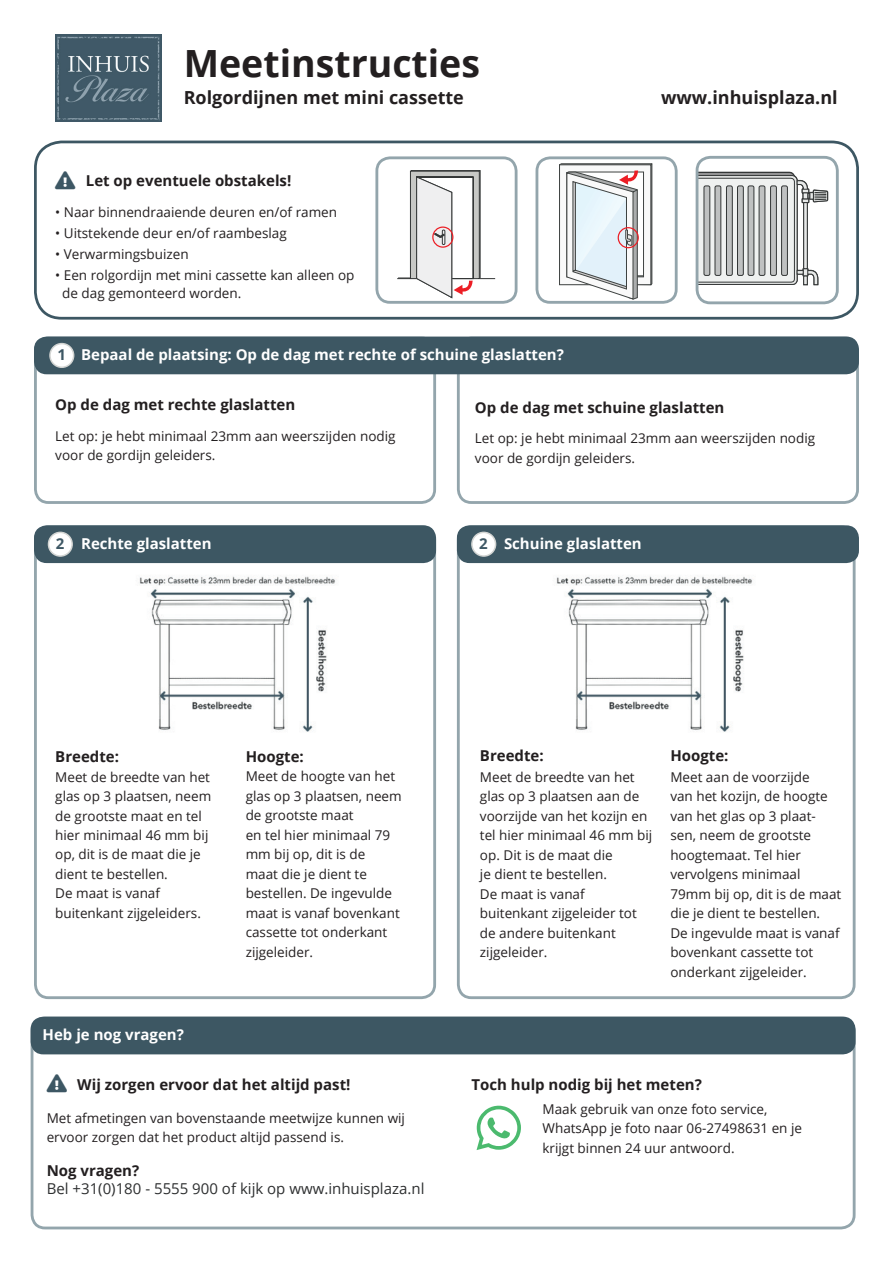
<style>
.page{position:relative;width:893px;height:1263px;background:#fff}
.page>*{position:absolute;margin:0;border:0;box-sizing:border-box;transform-origin:0 0}
.t1{font:700 37.5px "Open Sans";color:#231f20}
.t2{font:700 18px "Open Sans";color:#231f20}
.t3{font:700 15px "Open Sans";color:#231f20}
.t4{font:700 15px "Open Sans";color:#fff}
.t5{font:15px "Open Sans";color:#2d2f30}
.t6{font:700 15px "Open Sans";color:#3d5764}
.t7{font:13.5px/19.5px "Open Sans";color:#231f20}
.s1{color:#3d5764}
</style>
<div class="page">
<div style="left:457px;top:525px;width:398px;height:474px;border:3px solid #93a5ac;border-radius:13px"></div>
<div style="left:34px;top:525px;width:402px;height:474px;border:3px solid #93a5ac;border-radius:13px"></div>
<div style="left:34px;top:337px;width:402px;height:167px;border:3px solid #93a5ac;border-radius:13px"></div>
<div style="left:457px;top:337px;width:402px;height:167px;border:3px solid #93a5ac;border-radius:13px"></div>
<div style="left:34px;top:141px;width:825px;height:179px;border:3px solid #3d5763;border-radius:26px"></div>
<svg style="left:697px;top:171px;width:132px;height:127px"></svg>
<div style="left:696px;top:156px;width:143px;height:148px;border:3px solid #93a5ac;border-radius:13px"></div>
<svg style="left:559px;top:163px;width:93px;height:137px"></svg>
<div style="left:618px;top:227px;width:21px;height:21px;border:1px solid #ec1e25;border-radius:50%"></div>
<div style="left:535px;top:156px;width:143px;height:148px;border:3px solid #93a5ac;border-radius:13px"></div>
<div style="left:34px;top:337px;width:825px;height:37px;background:#3d5763;border-radius:13px"></div>
<div style="left:34px;top:525px;width:402px;height:38px;background:#3d5763;border-radius:13px"></div>
<div style="left:457px;top:525px;width:402px;height:38px;background:#3d5763;border-radius:13px"></div>
<svg style="left:397px;top:170px;width:99px;height:128px"></svg>
<div style="left:432px;top:226px;width:21px;height:22px;border:1px solid #ec1e25;border-radius:50%"></div>
<div style="left:375px;top:156px;width:142px;height:148px;border:3px solid #93a5ac;border-radius:13px"></div>
<img style="left:55px;top:34px;width:107px;height:88px">
<div style="left:50px;top:344px;width:24px;height:23px;background:#fff;border-radius:50%"></div>
<div style="left:49px;top:343px;width:25px;height:25px;border:2px solid #d3d5d3;border-radius:50%"></div>
<div style="left:48px;top:532px;width:24px;height:24px;background:#fff;border-radius:50%"></div>
<div style="left:48px;top:532px;width:25px;height:25px;border:2px solid #d3d5d3;border-radius:50%"></div>
<div style="left:472px;top:532px;width:24px;height:24px;background:#fff;border-radius:50%"></div>
<div style="left:471px;top:532px;width:25px;height:25px;border:2px solid #d3d5d3;border-radius:50%"></div>
<div style="left:31px;top:1017px;width:824px;height:212px;border:3px solid #93a5ac;border-radius:13px"></div>
<div style="left:31px;top:1017px;width:824px;height:37px;background:#3d5763;border-radius:13px"></div>
<img style="left:139px;top:576px;width:197px;height:156px">
<img style="left:556px;top:576px;width:197px;height:156px">
<h1 class="t1" style="left:184px;top:37px;width:298px">Meetinstructies</h1>
<h2 class="t2" style="left:184px;top:85px;width:282px">Rolgordijnen met mini cassette</h2>
<h2 class="t2" style="left:661px;top:85px;width:178px">www.inhuisplaza.nl</h2>
<p class="t3" style="left:55px;top:170px;width:238px"><span class="s1">❑</span> Let op eventuele obstakels!</p>
<p class="t7" style="left:55px;top:202px;width:283px">• Naar binnendraaiende deuren en/of ramen</p>
<p class="t7" style="left:55px;top:223px;width:233px">• Uitstekende deur en/of raambeslag</p>
<p class="t7" style="left:55px;top:244px;width:135px">• Verwarmingsbuizen</p>
<p class="t7" style="left:62px;top:265px;width:294px;line-height:18px;text-indent:-7px">• Een rolgordijn met mini cassette kan alleen op de dag gemonteerd worden.</p>
<p class="t6" style="left:57px;top:344px;width:10px">1</p>
<p class="t4" style="left:81px;top:344px;width:484px">Bepaal de plaatsing: Op de dag met rechte of schuine glaslatten?</p>
<p class="t3" style="left:55px;top:394px;width:241px">Op de dag met rechte glaslatten</p>
<p class="t3" style="left:475px;top:397px;width:251px">Op de dag met schuine glaslatten</p>
<p class="t7" style="left:55px;top:426px;width:342px">Let op: je hebt minimaal 23mm aan weerszijden nodig voor de gordijn geleiders.</p>
<p class="t7" style="left:475px;top:428px;width:342px">Let op: je hebt minimaal 23mm aan weerszijden nodig voor de gordijn geleiders.</p>
<p class="t4" style="left:81px;top:533px;width:132px">Rechte glaslatten</p>
<p class="t4" style="left:504px;top:533px;width:139px">Schuine glaslatten</p>
<p class="t6" style="left:56px;top:533px;width:10px">2</p>
<p class="t6" style="left:479px;top:533px;width:10px">2</p>
<p class="t3" style="left:55px;top:746px;width:65px">Breedte:</p>
<p class="t3" style="left:246px;top:746px;width:60px">Hoogte:</p>
<p class="t3" style="left:480px;top:745px;width:65px">Breedte:</p>
<p class="t3" style="left:670px;top:745px;width:60px">Hoogte:</p>
<p class="t7" style="left:246px;top:766px;width:158px">Meet de hoogte van het glas op 3 plaatsen, neem de grootste maat<br>en tel hier minimaal 79 mm bij op, dit is de<br>maat die je dient te bestellen. De ingevulde maat is vanaf bovenkant cassette tot onderkant zijgeleider.</p>
<p class="t7" style="left:670px;top:767px;width:172px">Meet aan de voorzijde<br>van het kozijn, de hoogte van het glas op 3 plaat&shy;sen, neem de grootste hoogtemaat. Tel hier vervolgens minimaal<br>79mm bij op, dit is de maat die je dient te bestellen.<br>De ingevulde maat is vanaf bovenkant cassette tot onderkant zijgeleider.</p>
<p class="t7" style="left:55px;top:766px;width:158px">Meet de breedte van het glas op 3 plaatsen, neem de grootste maat en tel hier minimaal 46 mm bij op, dit is de maat die je dient te bestellen.<br>De maat is vanaf buitenkant zijgeleiders.</p>
<p class="t7" style="left:480px;top:767px;width:174px">Meet de breedte van het glas op 3 plaatsen aan de voorzijde van het kozijn en tel hier minimaal 46 mm bij op. Dit is de maat die<br>je dient te bestellen.<br>De maat is vanaf buitenkant zijgeleider tot de andere buitenkant zijgeleider.</p>
<p class="t4" style="left:43px;top:1024px;width:143px">Heb je nog vragen?</p>
<p class="t3" style="left:47px;top:1074px;width:305px"><span class="s1">❑</span> Wij zorgen ervoor dat het altijd past!</p>
<p class="t3" style="left:471px;top:1074px;width:232px">Toch hulp nodig bij het meten?</p>
<p class="t7" style="left:47px;top:1107px;width:360px">Met afmetingen van bovenstaande meetwijze kunnen wij ervoor zorgen dat het product altijd passend is.</p>
<p class="t7" style="left:543px;top:1099px;width:261px">Maak gebruik van onze foto service,<br>WhatsApp je foto naar 06-27498631 en je krijgt binnen 24 uur antwoord.</p>
<p class="t3" style="left:47px;top:1160px;width:94px">Nog vragen?</p>
<p class="t5" style="left:47px;top:1179px;width:379px">Bel +31(0)180 - 5555 900 of kijk op www.inhuisplaza.nl</p>
</div>
